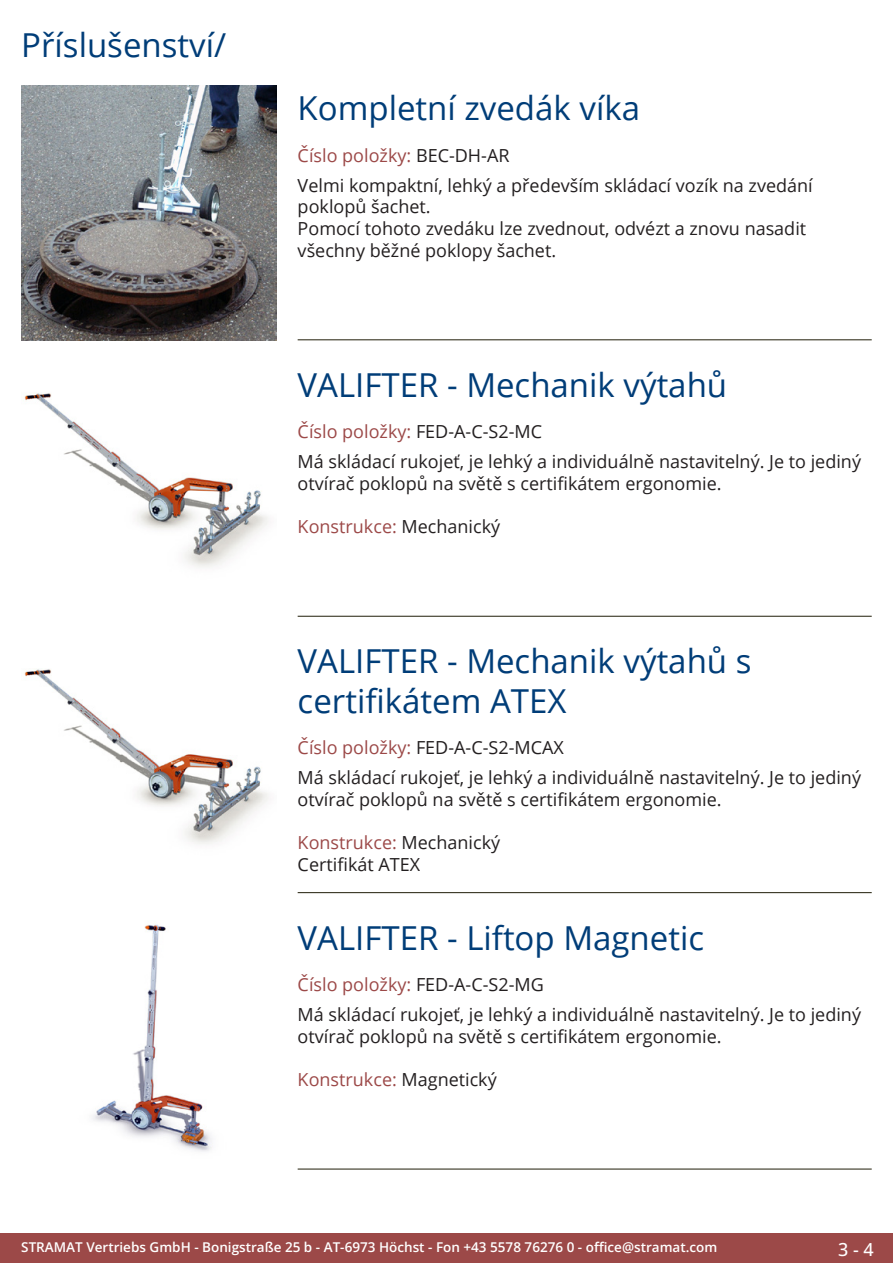
<style>
.page{position:relative;width:893px;height:1263px;background:#fff}
.page>*{position:absolute;margin:0;border:0;box-sizing:border-box;transform-origin:0 0}
.Produkttitel{font:33px/39.6px "Open Sans";color:#003d78}
.RastTitel{font:33px "Open Sans";color:#003d78}
.Beschreibung_Text{font:18px/21.6px "Open Sans";color:#231f20}
.TechDaten_Überschrif{font:18px "Open Sans";color:#9c4948}
.Beschreibung_Text-2{font:18px "Open Sans";color:#9c4948}
.TechDaten_Überschrif-2{font:18px "Open Sans";color:#231f20}
.t1{font:500 18px "Open Sans";color:#fff}
.t2{font:600 13.5px "Open Sans";color:#fff}
.s1{color:#231f20}
.s2{color:#9c4948}
</style>
<div class="page">
<div style="left:0;top:1233px;width:893px;height:30px;background:#9c4948"></div>
<hr style="left:298px;top:340px;width:574px;height:1px;background:#201d08">
<hr style="left:298px;top:616px;width:574px;height:1px;background:#201d08">
<hr style="left:298px;top:892px;width:574px;height:1px;background:#201d08">
<hr style="left:298px;top:1169px;width:574px;height:1px;background:#201d08">
<img style="left:21px;top:85px;width:255px;height:255px">
<img style="left:24px;top:393px;width:245px;height:174px">
<img style="left:24px;top:669px;width:245px;height:175px">
<img style="left:92px;top:924px;width:121px;height:228px">
<p class="RastTitel" style="left:21px;top:22px;width:206px">Příslušenství/</p>
<p class="Produkttitel" style="left:298px;top:88px;width:344px">Kompletní zvedák víka</p>
<p class="TechDaten_Überschrif" style="left:298px;top:143px;width:213px">Číslo položky: <span class="s1">BEC-DH-AR</span></p>
<p class="Beschreibung_Text" style="left:298px;top:174px;width:517px">Velmi kompaktní, lehký a především skládací vozík na zvedání poklopů šachet.<br>Pomocí tohoto zvedáku lze zvednout, odvézt a znovu nasadit všechny běžné poklopy šachet.</p>
<p class="Produkttitel" style="left:298px;top:364px;width:431px">VALIFTER - Mechanik výtahů</p>
<p class="TechDaten_Überschrif" style="left:298px;top:420px;width:246px">Číslo položky: <span class="s1">FED-A-C-S2-MC</span></p>
<p class="Beschreibung_Text" style="left:298px;top:450px;width:565px">Má skládací rukojeť, je lehký a individuálně nastavitelný. Je to jediný otvírač poklopů na světě s certifikátem ergonomie.</p>
<p class="Beschreibung_Text-2" style="left:298px;top:514px;width:204px">Konstrukce: <span class="s1">Mechanický</span></p>
<p class="Produkttitel" style="left:298px;top:640px;width:455px">VALIFTER - Mechanik výtahů s certifikátem ATEX</p>
<p class="TechDaten_Überschrif-2" style="left:298px;top:735px;width:268px"><span class="s2">Číslo položky:</span> FED-A-C-S2-MCAX</p>
<p class="Beschreibung_Text" style="left:298px;top:766px;width:565px">Má skládací rukojeť, je lehký a individuálně nastavitelný. Je to jediný otvírač poklopů na světě s certifikátem ergonomie.</p>
<p class="Beschreibung_Text" style="left:298px;top:831px;width:204px"><span class="s2">Konstrukce:</span> Mechanický<br>Certifikát ATEX</p>
<p class="Produkttitel" style="left:298px;top:917px;width:408px">VALIFTER - Liftop Magnetic</p>
<p class="TechDaten_Überschrif" style="left:298px;top:972px;width:248px">Číslo položky: <span class="s1">FED-A-C-S2-MG</span></p>
<p class="Beschreibung_Text" style="left:298px;top:1003px;width:565px">Má skládací rukojeť, je lehký a individuálně nastavitelný. Je to jediný otvírač poklopů na světě s certifikátem ergonomie.</p>
<p class="Beschreibung_Text-2" style="left:298px;top:1067px;width:201px">Konstrukce: <span class="s1">Magnetický</span></p>
<p class="t2" style="left:21px;top:1238px;width:698px">STRAMAT Vertriebs GmbH - Bonigstraße 25 b - AT-6973 Höchst - Fon +43 5578 76276 0 - office@stramat.com</p>
<p class="t1" style="left:838px;top:1237px;width:37px">3 - 4</p>
</div>
